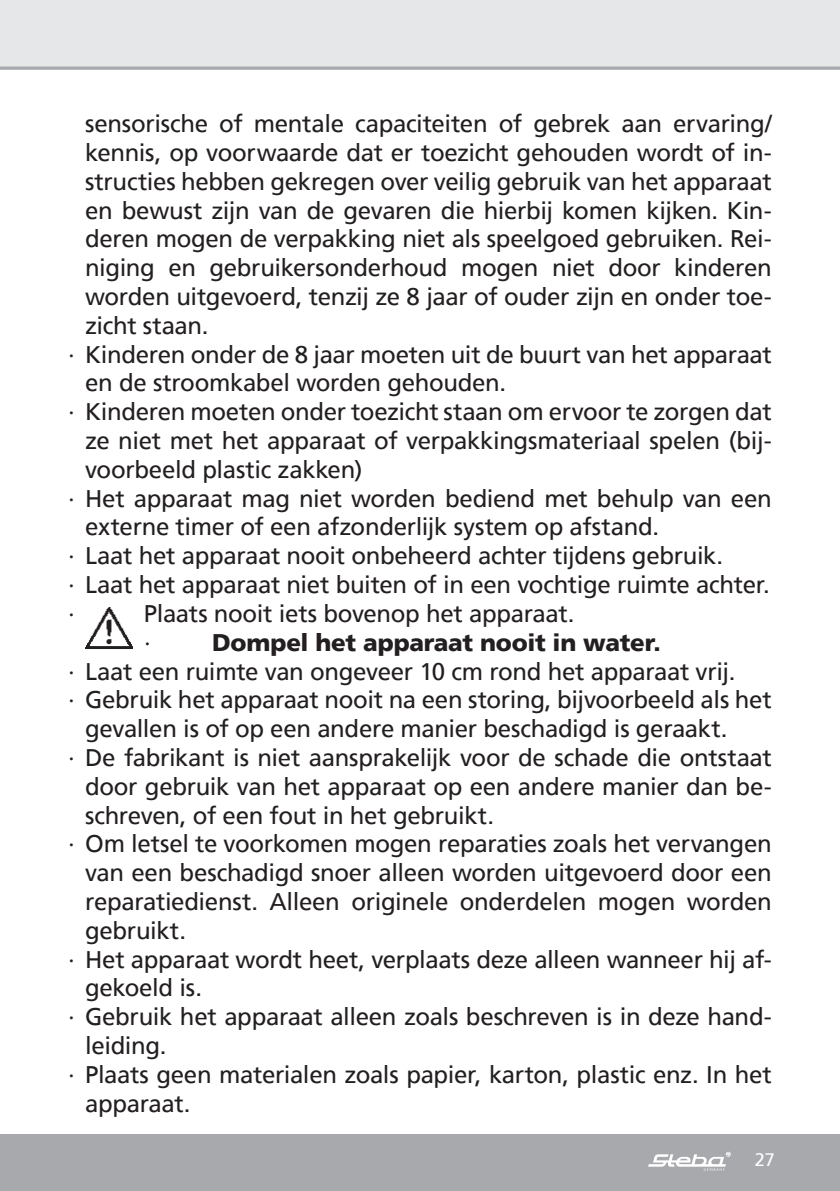
<style>
.page{position:relative;width:840px;height:1191px;background:#fff}
.page>*{position:absolute;margin:0;border:0;box-sizing:border-box;transform-origin:0 0}
.t1{font:24px/28.8px "Frutiger";letter-spacing:-.015em;color:#231f20}
.t2{font:900 24px "Frutiger";letter-spacing:-.01em;color:#231f20}
.t3{font:18px "Frutiger";color:#fff}
</style>
<div class="page">
<div style="left:0;top:0;width:839px;height:68px;background:#e6e7e9"></div>
<div style="left:0;top:1134px;width:839px;height:57px;background:#a8a9ad"></div>
<svg style="left:648px;top:1151px;width:82px;height:19px"></svg>
<svg style="left:0;top:66px;width:839px;height:4px;background:#b3b4b8"></svg>
<img style="left:85px;top:607px;width:48px;height:42px">
<p class="t1" style="left:85px;top:111px;width:687px">sensorische of mentale capaciteiten of gebrek aan ervaring/</p>
<p class="t1" style="left:85px;top:140px;width:687px">kennis, op voorwaarde dat er toezicht gehouden wordt of in-</p>
<p class="t1" style="left:85px;top:169px;width:687px">structies hebben gekregen over veilig gebruik van het apparaat</p>
<p class="t1" style="left:85px;top:198px;width:687px">en bewust zijn van de gevaren die hierbij komen kijken. Kin-</p>
<p class="t1" style="left:85px;top:226px;width:687px">deren mogen de verpakking niet als speelgoed gebruiken. Rei-</p>
<p class="t1" style="left:85px;top:255px;width:688px">niging en gebruikersonderhoud mogen niet door kinderen</p>
<p class="t1" style="left:85px;top:284px;width:687px">worden uitgevoerd, tenzij ze 8 jaar of ouder zijn en onder toe-</p>
<p class="t1" style="left:85px;top:313px;width:125px">zicht staan.</p>
<p class="t1" style="left:68px;top:340px;width:704px">∙ Kinderen onder de 8 jaar moeten uit de buurt van het apparaat</p>
<p class="t1" style="left:85px;top:370px;width:422px">en de stroomkabel worden gehouden.</p>
<p class="t1" style="left:68px;top:397px;width:704px">∙ Kinderen moeten onder toezicht staan om ervoor te zorgen dat</p>
<p class="t1" style="left:85px;top:428px;width:687px">ze niet met het apparaat of verpakkingsmateriaal spelen (bij-</p>
<p class="t1" style="left:85px;top:457px;width:278px">voorbeeld plastic zakken)</p>
<p class="t1" style="left:68px;top:484px;width:704px">∙ Het apparaat mag niet worden bediend met behulp van een</p>
<p class="t1" style="left:85px;top:514px;width:575px">externe timer of een afzonderlijk system op afstand.</p>
<p class="t1" style="left:68px;top:541px;width:656px">∙ Laat het apparaat nooit onbeheerd achter tijdens gebruik.</p>
<p class="t1" style="left:68px;top:570px;width:703px">∙ Laat het apparaat niet buiten of in een vochtige ruimte achter.</p>
<p class="t1" style="left:68px;top:599px;width:8px">∙</p>
<p class="t1" style="left:144px;top:601px;width:432px">Plaats nooit iets bovenop het apparaat. ∙</p>
<p class="t2" style="left:212px;top:632px;width:450px">Dompel het apparaat nooit in water.</p>
<p class="t1" style="left:68px;top:656px;width:668px">∙ Laat een ruimte van ongeveer 10 cm rond het apparaat vrij.</p>
<p class="t1" style="left:68px;top:685px;width:704px">∙ Gebruik het apparaat nooit na een storing, bijvoorbeeld als het</p>
<p class="t1" style="left:85px;top:716px;width:643px">gevallen is of op een andere manier beschadigd is geraakt.</p>
<p class="t1" style="left:68px;top:743px;width:704px">∙ De fabrikant is niet aansprakelijk voor de schade die ontstaat</p>
<p class="t1" style="left:85px;top:774px;width:687px">door gebruik van het apparaat op een andere manier dan be-</p>
<p class="t1" style="left:85px;top:802px;width:410px">schreven, of een fout in het gebruikt.</p>
<p class="t1" style="left:68px;top:829px;width:704px">∙ Om letsel te voorkomen mogen reparaties zoals het vervangen</p>
<p class="t1" style="left:85px;top:860px;width:687px">van een beschadigd snoer alleen worden uitgevoerd door een</p>
<p class="t1" style="left:85px;top:889px;width:687px">reparatiedienst. Alleen originele onderdelen mogen worden</p>
<p class="t1" style="left:85px;top:918px;width:102px">gebruikt.</p>
<p class="t1" style="left:68px;top:944px;width:705px">∙ Het apparaat wordt heet, verplaats deze alleen wanneer hij af-</p>
<p class="t1" style="left:85px;top:975px;width:118px">gekoeld is.</p>
<p class="t1" style="left:68px;top:1002px;width:705px">∙ Gebruik het apparaat alleen zoals beschreven is in deze hand-</p>
<p class="t1" style="left:85px;top:1033px;width:83px">leiding.</p>
<p class="t1" style="left:68px;top:1060px;width:704px">∙ Plaats geen materialen zoals papier, karton, plastic enz. In het</p>
<p class="t1" style="left:85px;top:1090px;width:107px">apparaat.</p>
<p class="t3" style="left:754px;top:1152px;width:22px">27</p>
</div>
